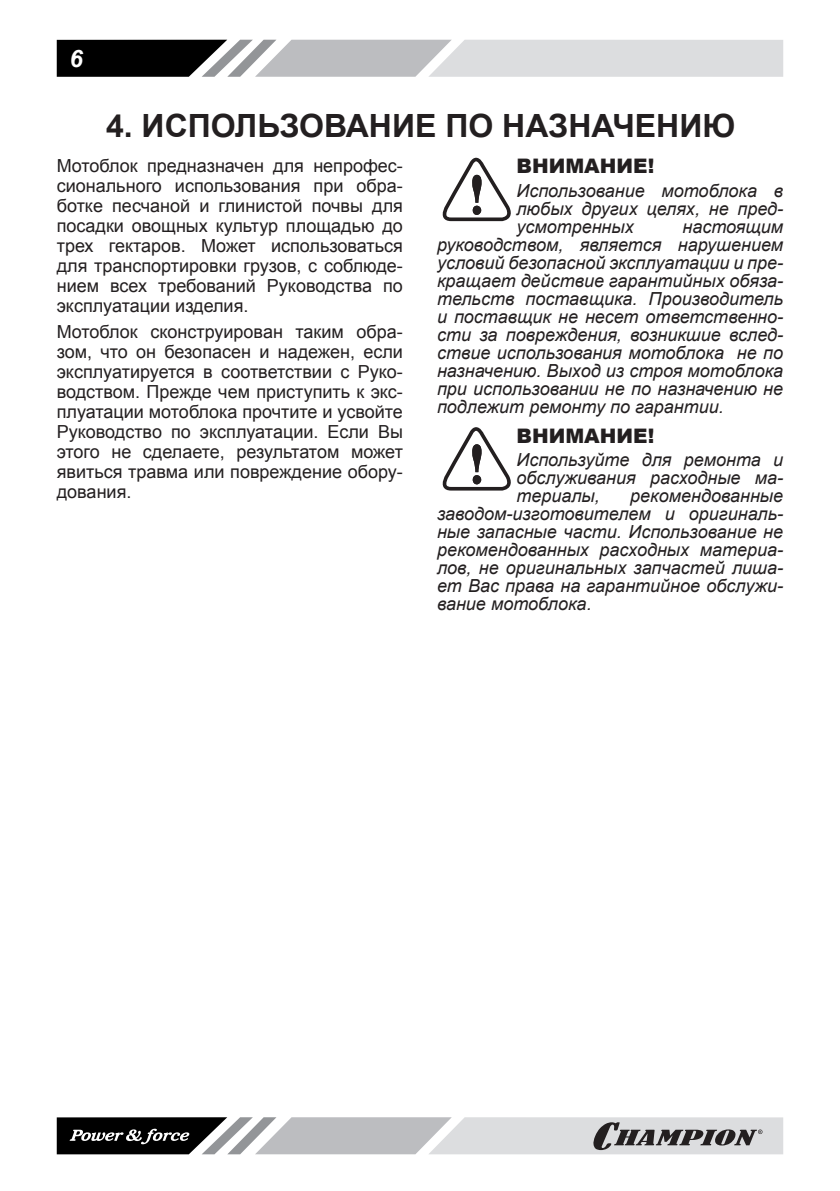
<style>
.page{position:relative;width:840px;height:1191px;background:#fff}
.page>*{position:absolute;margin:0;border:0;box-sizing:border-box;transform-origin:0 0}
.Заголовок_1{font:700 32px "Arial";color:#231f20}
.t1{font:italic 700 24px "Arial";color:#fff}
.ВНИМАНИЕ{font:900 20px "Arial";color:#231f20}
.ВНИМАНИЕ_ТЕКСТ{font:italic 18px/18px "Arial";color:#231f20;text-align:justify}
.Текст_основной{font:18px/20px "Arial";color:#231f20;text-align:justify}
</style>
<div class="page">
<svg style="left:57px;top:40px;width:725px;height:37px;background:#a7a8a9"></svg>
<svg style="left:57px;top:1117px;width:725px;height:37px;background:#a1a1a3"></svg>
<svg style="left:442px;top:158px;width:69px;height:63px"></svg>
<svg style="left:442px;top:427px;width:69px;height:63px"></svg>
<h2 class="t1" style="left:70px;top:42px;width:15px">6</h2>
<p class="Заголовок_1" style="left:106px;top:104px;width:630px">4. ИСПОЛЬЗОВАНИЕ ПО НАЗНАЧЕНИЮ</p>
<p class="Текст_основной" style="left:57px;top:156px;width:347px">Мотоблок предназначен для непрофес&shy;сионального использования при обра&shy;ботке песчаной и глинистой почвы для посадки овощных культур площадью до трех гектаров. Может использоваться для транспортировки грузов, с соблюде&shy;нием всех требований Руководства по эксплуатации изделия.</p>
<p class="Текст_основной" style="left:57px;top:321px;width:347px">Мотоблок сконструирован таким обра&shy;зом, что он безопасен и надежен, если эксплуатируется в соответствии с Руко&shy;водством. Прежде чем приступить к экс&shy;плуатации мотоблока прочтите и усвойте Руководство по эксплуатации. Если Вы этого не сделаете, результатом может явиться травма или повреждение обору&shy;дования.</p>
<p class="ВНИМАНИЕ" style="left:516px;top:151px;width:139px">ВНИМАНИЕ!</p>
<p class="ВНИМАНИЕ_ТЕКСТ" style="left:516px;top:182px;width:268px">Использование мотоблока в любых других целях, не пред&shy;усмотренных</p>
<p class="ВНИМАНИЕ_ТЕКСТ" style="left:437px;top:218px;width:347px;text-indent:245px">настоящим руководством, является нарушением условий безопасной эксплуатации и пре&shy;кращает действие гарантийных обяза&shy;тельств поставщика. Производитель и поставщик не несет ответственно&shy;сти за повреждения, возникшие вслед&shy;ствие использования мотоблока не по назначению. Выход из строя мотоблока при использовании не по назначению не подлежит ремонту по гарантии.</p>
<p class="ВНИМАНИЕ" style="left:516px;top:421px;width:139px">ВНИМАНИЕ!</p>
<p class="ВНИМАНИЕ_ТЕКСТ" style="left:516px;top:451px;width:268px">Используйте для ремонта и обслуживания расходные ма&shy;териалы,</p>
<p class="ВНИМАНИЕ_ТЕКСТ" style="left:437px;top:487px;width:347px;text-indent:193px">рекомендованные заводом-изготовителем и оригиналь&shy;ные запасные части. Использование не рекомендованных расходных материа&shy;лов, не оригинальных запчастей лиша&shy;ет Вас права на гарантийное обслужи&shy;вание мотоблока.</p>
</div>
